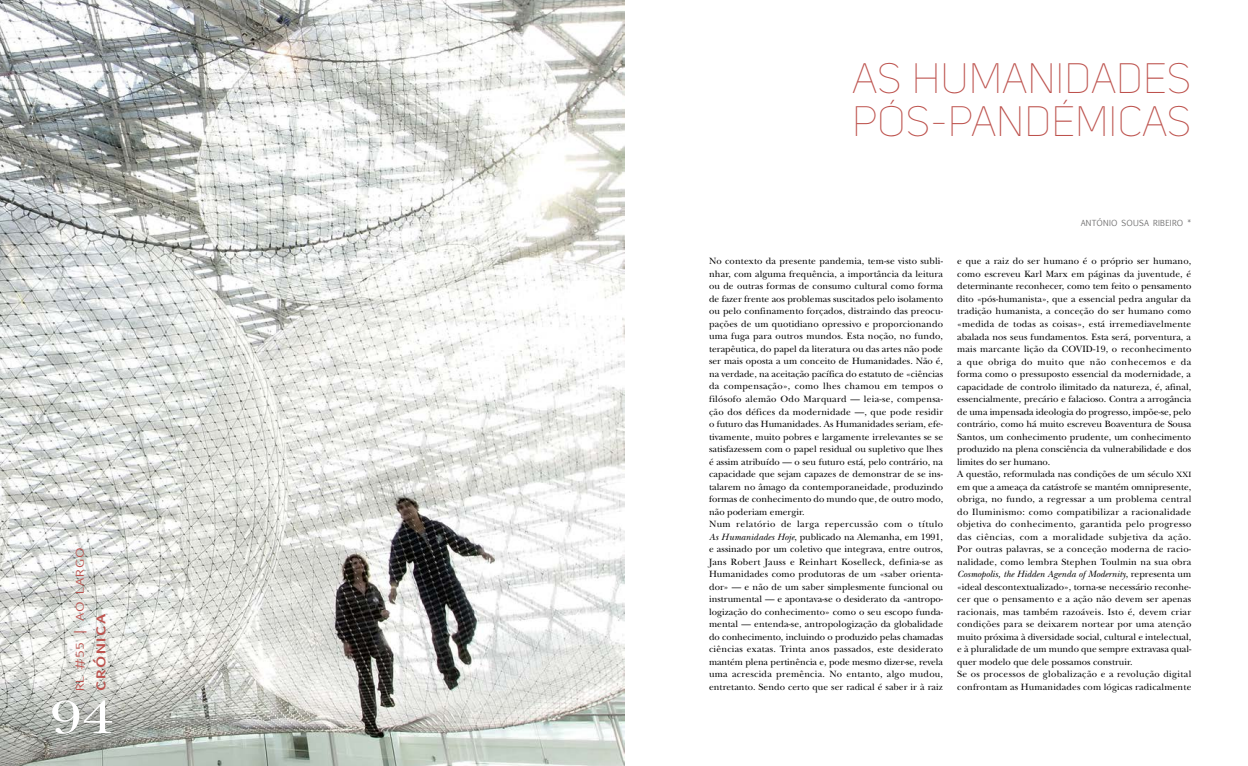
<style>
.page{position:relative;width:1248px;height:766px;background:#fff}
.page>*{position:absolute;margin:0;border:0;box-sizing:border-box;transform-origin:0 0}
.t1{font:48.6px "New Baskerville Std";color:#fff;scale:1.25 1}
.t2{font:42px/43px "Uni Sans Thin CAPS";color:#bd524d}
.t3{font:700 11.6px "Euphemia UCAS";letter-spacing:.1em;color:#bd524d;scale:1.3 1}
.t4{font:10.1px "Euphemia UCAS";letter-spacing:.1em;color:#bd524d;scale:1.3 1}
.t5{font:9.5px/12.5px "New Baskerville Std";letter-spacing:.005em;color:#000}
.t6{font:8px "Euphemia UCAS";letter-spacing:.03em;color:#706f6f}
.s1{font-size:12.6px}
.s2{font-style:italic}
.s3{font-size:8px}
</style>
<div class="page">
<img style="left:0;top:0;width:624px;height:765px">
<p class="t4" style="left:73px;top:635px;width:70px;rotate:-90deg"><span class="s1">|</span> AO LARGO</p>
<p class="t3" style="left:92px;top:690px;width:61px;rotate:-90deg">CRÓNICA</p>
<h1 class="t1" style="left:50px;top:689px;width:52px">94</h1>
<p class="t4" style="left:73px;top:690px;width:39px;rotate:-90deg">RL #55</p>
<h2 class="t2" style="left:851px;top:57px;width:341px">AS HUMANIDADES<br>PÓS-PANDÉMICAS</h2>
<p class="t6" style="left:1080px;top:217px;width:112px">ANTÓNIO SOUSA RIBEIRO *</p>
<p class="t5" style="left:709px;top:255px;width:236px">No contexto da presente pandemia, tem-se visto subli&shy;nhar, com alguma frequência, a importância da leitura ou de outras formas de consumo cultural como forma de fazer frente aos problemas suscitados pelo isolamento ou pelo confinamento forçados, distraindo das preocu&shy;pações de um quotidiano opressivo e proporcionando uma fuga para outros mundos. Esta noção, no fundo, terapêutica, do papel da literatura ou das artes não pode ser mais oposta a um conceito de Humanidades. Não é, na verdade, na aceitação pacífica do estatuto de «ciências da compensação», como lhes chamou em tempos o filósofo alemão Odo Marquard — leia-se, compensa&shy;ção dos défices da modernidade —, que pode residir o futuro das Humanidades. As Humanidades seriam, efe&shy;tivamente, muito pobres e largamente irrelevantes se se satisfazessem com o papel residual ou supletivo que lhes é assim atribuído — o seu futuro está, pelo contrário, na capacidade que sejam capazes de demonstrar de se ins&shy;talarem no âmago da contemporaneidade, produzindo formas de conhecimento do mundo que, de outro modo, não poderiam emergir.<br>Num relatório de larga repercussão com o título <span class="s2">As Humanidades Hoje</span>, publicado na Alemanha, em 1991, e assinado por um coletivo que integrava, entre outros, Jans Robert Jauss e Reinhart Koselleck, definia-se as Humanidades como produtoras de um «saber orienta&shy;dor» — e não de um saber simplesmente funcional ou instrumental — e apontava-se o desiderato da «antropo&shy;logização do conhecimento» como o seu escopo funda&shy;mental — entenda-se, antropologização da globalidade do conhecimento, incluindo o produzido pelas chamadas ciências exatas. Trinta anos passados, este desiderato mantém plena pertinência e, pode mesmo dizer-se, revela uma acrescida premência. No entanto, algo mudou, entretanto. Sendo certo que ser radical é saber ir à raiz</p>
<p class="t5" style="left:957px;top:255px;width:236px">e que a raiz do ser humano é o próprio ser humano, como escreveu Karl Marx em páginas da juventude, é determinante reconhecer, como tem feito o pensamento dito «pós-humanista», que a essencial pedra angular da tradição humanista, a conceção do ser humano como «medida de todas as coisas», está irremediavelmente abalada nos seus fundamentos. Esta será, porventura, a mais marcante lição da COVID-19, o reconhecimento a que obriga do muito que não conhecemos e da forma como o pressuposto essencial da modernidade, a capacidade de controlo ilimitado da natureza, é, afinal, essencialmente, precário e falacioso. Contra a arrogância de uma impensada ideologia do progresso, impõe-se, pelo contrário, como há muito escreveu Boaventura de Sousa Santos, um conhecimento prudente, um conhecimento produzido na plena consciência da vulnerabilidade e dos limites do ser humano.<br>A questão, reformulada nas condições de um século <span class="s3">XXI </span>em que a ameaça da catástrofe se mantém omnipresente, obriga, no fundo, a regressar a um problema central do Iluminismo: como compatibilizar a racionalidade objetiva do conhecimento, garantida pelo progresso das ciências, com a moralidade subjetiva da ação.<br>Por outras palavras, se a conceção moderna de racio&shy;nalidade, como lembra Stephen Toulmin na sua obra <span class="s2">Cosmopolis, the Hidden Agenda of Modernity</span>, representa um «ideal descontextualizado», torna-se necessário reconhe&shy;cer que o pensamento e a ação não devem ser apenas racionais, mas também razoáveis. Isto é, devem criar condições para se deixarem nortear por uma atenção muito próxima à diversidade social, cultural e intelectual, e à pluralidade de um mundo que sempre extravasa qual&shy;quer modelo que dele possamos construir.<br>Se os processos de globalização e a revolução digital</p>
<p class="t5" style="left:957px;top:680px;width:236px">confrontam as Humanidades com lógicas radicalmente</p>
</div>
